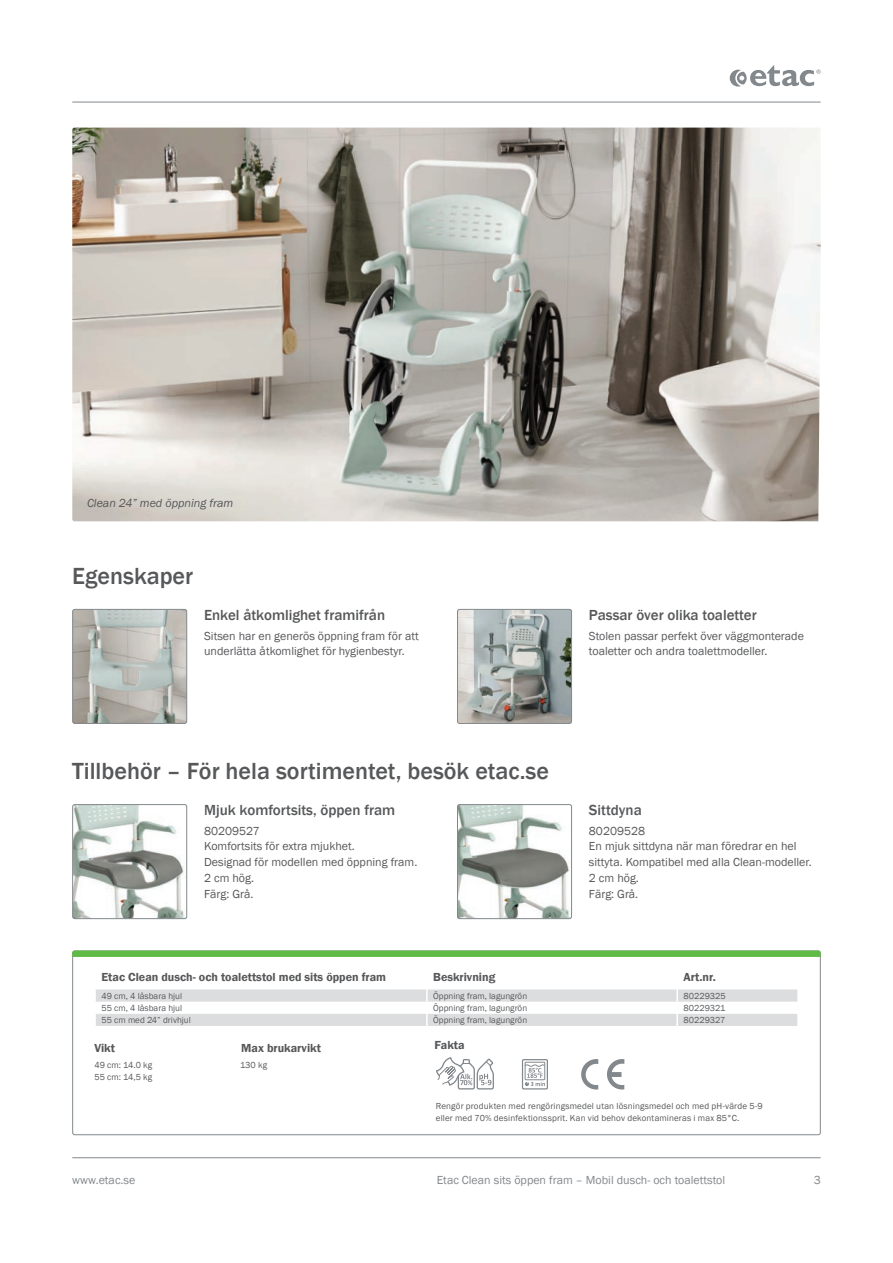
<style>
.page{position:relative;width:893px;height:1263px;background:#fff}
.page>*{position:absolute;margin:0;border:0;box-sizing:border-box;transform-origin:0 0}
.t1{font:500 24px "Franklin Gothic";color:#57585a}
.t2{font:500 15px "Franklin Gothic";color:#57585a}
.t3{font:12px/15.8px "Franklin Gothic";color:#57585a}
.t4{font:600 12px "Franklin Gothic";color:#57585a}
.t5{font:12px "Franklin Gothic";color:#83888c}
.t6{font:italic 12px "Franklin Gothic";color:#57585a}
.t7{font:9px/12px "Franklin Gothic";color:#57585a}
</style>
<div class="page">
<hr style="left:72px;top:102px;width:749px;height:1px;background:#83888c">
<hr style="left:72px;top:1157px;width:749px;height:1px;background:#83888c">
<svg style="left:730px;top:65px;width:91px;height:22px"></svg>
<img style="left:74px;top:609px;width:113px;height:113px">
<div style="left:72px;top:609px;width:115px;height:115px;border:1px solid #83888c;border-radius:2px"></div>
<img style="left:457px;top:609px;width:115px;height:113px">
<div style="left:457px;top:609px;width:115px;height:115px;border:1px solid #83888c;border-radius:2px"></div>
<img style="left:74px;top:804px;width:113px;height:115px">
<div style="left:72px;top:804px;width:115px;height:115px;border:1px solid #83888c;border-radius:2px"></div>
<img style="left:457px;top:806px;width:115px;height:113px">
<div style="left:457px;top:804px;width:115px;height:115px;border:1px solid #83888c;border-radius:2px"></div>
<svg style="left:96px;top:989px;width:702px;height:37px"></svg>
<svg style="left:72px;top:950px;width:749px;height:7px;background:#68bb51"></svg>
<svg style="left:436px;top:1057px;width:58px;height:32px"></svg>
<div style="left:525px;top:1062px;width:20px;height:18px;border:1px solid #83888c"></div>
<div style="left:522px;top:1059px;width:26px;height:30px;border:1px solid #83888c"></div>
<svg style="left:524px;top:1064px;width:22px;height:22px"></svg>
<svg style="left:581px;top:1059px;width:17px;height:30px"></svg>
<svg style="left:607px;top:1059px;width:17px;height:30px"></svg>
<img style="left:72px;top:128px;width:749px;height:393px">
<p class="t6" style="left:87px;top:495px;width:148px">Clean 24” med öppning fram</p>
<h1 class="t1" style="left:72px;top:561px;width:122px">Egenskaper</h1>
<p class="t2" style="left:204px;top:605px;width:183px">Enkel åtkomlighet framifrån</p>
<p class="t3" style="left:204px;top:628px;width:216px">Sitsen har en generös öppning fram för att underlätta åtkomlighet för hygienbestyr.</p>
<p class="t2" style="left:589px;top:605px;width:169px">Passar över olika toaletter</p>
<p class="t3" style="left:589px;top:628px;width:216px">Stolen passar perfekt över väggmonterade toaletter och andra toalettmodeller.</p>
<h1 class="t1" style="left:72px;top:756px;width:478px">Tillbehör – För hela sortimentet, besök etac.se</h1>
<p class="t2" style="left:204px;top:800px;width:193px">Mjuk komfortsits, öppen fram</p>
<p class="t3" style="left:204px;top:823px;width:215px">80209527<br>Komfortsits för extra mjukhet.<br>Designad för modellen med öppning fram.<br>2 cm hög.<br>Färg: Grå.</p>
<p class="t2" style="left:589px;top:800px;width:54px">Sittdyna</p>
<p class="t3" style="left:589px;top:823px;width:224px">80209528<br>En mjuk sittdyna när man föredrar en hel sittyta. Kompatibel med alla Clean-modeller.<br>2 cm hög.<br>Färg: Grå.</p>
<p class="t4" style="left:101px;top:969px;width:286px">Etac Clean dusch- och toalettstol med sits öppen fram</p>
<p class="t4" style="left:433px;top:969px;width:64px">Beskrivning</p>
<p class="t4" style="left:684px;top:969px;width:34px">Art.nr.</p>
<p class="t7" style="left:101px;top:990px;width:82px">49 cm, 4 låsbara hjul</p>
<p class="t7" style="left:433px;top:990px;width:95px">Öppning fram, lagungrön</p>
<p class="t7" style="left:684px;top:990px;width:44px">80229325</p>
<p class="t7" style="left:101px;top:1002px;width:82px">55 cm, 4 låsbara hjul</p>
<p class="t7" style="left:433px;top:1002px;width:95px">Öppning fram, lagungrön</p>
<p class="t7" style="left:684px;top:1002px;width:43px">80229321</p>
<p class="t7" style="left:101px;top:1014px;width:91px">55 cm med 24” drivhjul</p>
<p class="t7" style="left:433px;top:1014px;width:95px">Öppning fram, lagungrön</p>
<p class="t7" style="left:684px;top:1014px;width:43px">80229327</p>
<p class="t4" style="left:94px;top:1041px;width:22px">Vikt</p>
<p class="t4" style="left:241px;top:1041px;width:81px">Max brukarvikt</p>
<p class="t7" style="left:94px;top:1059px;width:59px">49 cm: 14.0 kg</p>
<p class="t7" style="left:240px;top:1059px;width:29px">130 kg</p>
<p class="t7" style="left:94px;top:1071px;width:59px">55 cm: 14,5 kg</p>
<p class="t4" style="left:435px;top:1038px;width:32px">Fakta</p>
<p class="t7" style="left:436px;top:1100px;width:329px">Rengör produkten med rengöringsmedel utan lösningsmedel och med pH-värde 5-9 eller med 70% desinfektionssprit. Kan vid behov dekontamineras i max 85°C.</p>
<p class="t5" style="left:72px;top:1173px;width:65px">www.etac.se</p>
<p class="t5" style="left:437px;top:1173px;width:290px">Etac Clean sits öppen fram – Mobil dusch- och toalettstol</p>
<p class="t5" style="left:814px;top:1173px;width:9px">3</p>
</div>
